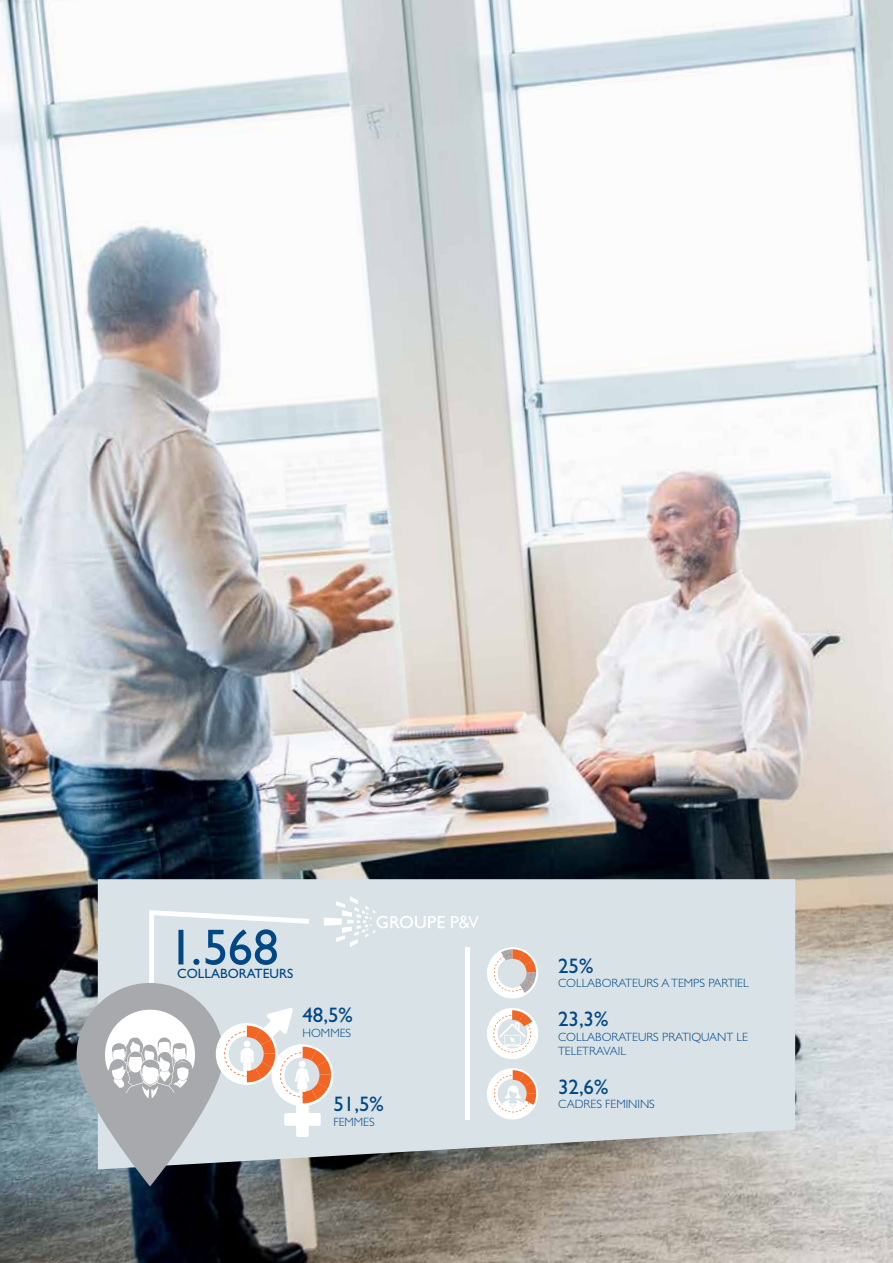
<style>
.page{position:relative;width:893px;height:1263px;background:#fff}
.page>*{position:absolute;margin:0;border:0;box-sizing:border-box;transform-origin:0 0}
.t1{font:21px "Gill Sans Std";color:#004785}
.t2{font:13.5px "Gill Sans Std";color:#004785}
.t3{font:300 12px/14.4px "Gill Sans Std";color:#004785}
</style>
<div class="page">
<img style="left:0;top:0;width:893px;height:1263px">
<svg style="left:98px;top:879px;width:697px;height:290px;background:#d1dadd"></svg>
<svg style="left:485px;top:947px;width:53px;height:54px"></svg>
<svg style="left:485px;top:1008px;width:53px;height:54px"></svg>
<svg style="left:485px;top:1068px;width:53px;height:54px"></svg>
<hr style="left:466px;top:947px;width:4px;height:172px;background:#fff">
<svg style="left:451px;top:915px;width:28px;height:13px"></svg>
<svg style="left:77px;top:896px;width:368px;height:290px;background:#c2c8cb"></svg>
<p class="t2" style="left:177px;top:966px;width:118px">COLLABORATEURS</p>
<h1 class="t1" style="left:302px;top:1003px;width:52px">48,5%</h1>
<p class="t3" style="left:302px;top:1025px;width:50px">HOMMES</p>
<h1 class="t1" style="left:333px;top:1092px;width:52px">51,5%</h1>
<p class="t3" style="left:333px;top:1114px;width:43px">FEMMES</p>
<h1 class="t1" style="left:558px;top:954px;width:37px">25%</h1>
<p class="t3" style="left:558px;top:976px;width:192px">COLLABORATEURS A TEMPS PARTIEL</p>
<h1 class="t1" style="left:558px;top:1007px;width:52px">23,3%</h1>
<p class="t3" style="left:558px;top:1029px;width:192px">COLLABORATEURS PRATIQUANT LE<br>TELETRAVAIL</p>
<h1 class="t1" style="left:558px;top:1075px;width:52px">32,6%</h1>
<p class="t3" style="left:558px;top:1097px;width:98px">CADRES FEMININS</p>
</div>
